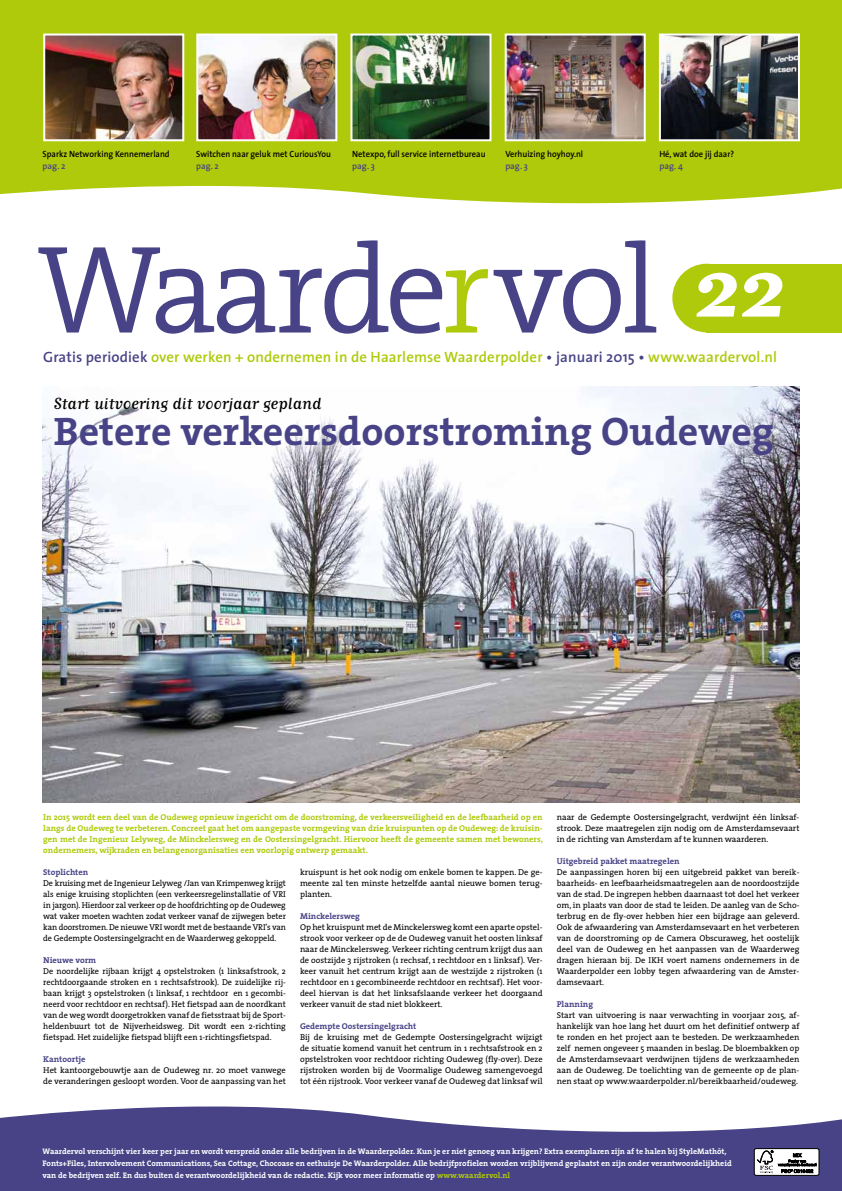
<style>
.page{position:relative;width:842px;height:1191px;background:#fff}
.page>*{position:absolute;margin:0;border:0;box-sizing:border-box;transform-origin:0 0}
.t1{font:300 126px "The Serif";letter-spacing:-.04em;color:#474386}
.t2{font:700 40px "The Serif";color:#474386}
.t3{font:19px "Matrix Script";color:#000}
.t4{font:600 15px "The Sans";letter-spacing:.01em;color:#afca0b}
.t5{font:600 9px "The Sans";color:#000;scale:.95 1}
.t6{font:600 9px "The Sans";color:#000;scale:.94 1}
.t7{font:600 9px "The Sans";color:#474386}
.t8{font:8.5px/11px "The Serif";color:#000;text-align:justify}
.t9{font:700 8.5px/11px "The Serif";color:#afca0b;text-align:justify}
.t10{font:700 8.5px "The Serif";color:#474386}
.t11{font:700 8px/12px "The Serif";color:#fff}
.s1{font-size:125px;color:#afca0b}
.s2{font-family:"Matrix Script";font-weight:700;font-size:99px;color:#fff}
.s3{color:#474386}
.s4{color:#afca0b}
</style>
<div class="page">
<svg style="left:0;top:1106px;width:842px;height:85px;fill:#474386"></svg>
<div style="left:0;top:0;width:842px;height:262px;background:#afca0b"></div>
<svg style="left:0;top:186px;width:842px;height:214px"></svg>
<img style="left:199px;top:37px;width:135px;height:101px">
<div style="left:196px;top:34px;width:141px;height:107px;border:2px solid #fff"></div>
<img style="left:353px;top:37px;width:135px;height:101px">
<div style="left:350px;top:34px;width:141px;height:107px;border:2px solid #fff"></div>
<img style="left:46px;top:37px;width:135px;height:101px">
<div style="left:43px;top:34px;width:141px;height:107px;border:2px solid #fff"></div>
<img style="left:508px;top:37px;width:135px;height:101px">
<div style="left:505px;top:34px;width:141px;height:107px;border:2px solid #fff"></div>
<img style="left:662px;top:37px;width:135px;height:101px">
<div style="left:659px;top:34px;width:141px;height:107px;border:2px solid #fff"></div>
<div style="left:672px;top:264px;width:69px;height:68px;background:#afca0b;border-radius:50%"></div>
<div style="left:707px;top:264px;width:135px;height:68px;background:#afca0b"></div>
<div style="left:754px;top:1148px;width:65px;height:27px;background:#fff;border-radius:2px"></div>
<div style="left:754px;top:1148px;width:65px;height:27px;border:1px solid #000;border-radius:2px"></div>
<svg style="left:757px;top:1150px;width:59px;height:23px"></svg>
<img style="left:43px;top:386px;width:756px;height:416px">
<div style="left:29px;top:372px;width:769px;height:108px;background:#fff;opacity:.75"></div>
<p class="t5" style="left:43px;top:146px;width:135px">Sparkz Networking Kennemerland</p>
<p class="t7" style="left:43px;top:158px;width:25px">pag. 2</p>
<p class="t6" style="left:196px;top:146px;width:145px">Switchen naar geluk met CuriousYou</p>
<p class="t7" style="left:196px;top:158px;width:24px">pag. 2</p>
<p class="t5" style="left:352px;top:146px;width:142px">Netexpo, full service internetbureau</p>
<p class="t7" style="left:352px;top:158px;width:24px">pag. 3</p>
<p class="t5" style="left:505px;top:146px;width:83px">Verhuizing hoyhoy.nl</p>
<p class="t7" style="left:505px;top:158px;width:24px">pag. 3</p>
<p class="t5" style="left:659px;top:146px;width:80px">Hé, wat doe jij daar?</p>
<p class="t7" style="left:659px;top:158px;width:25px">pag. 4</p>
<h1 class="t1" style="left:38px;top:185px;width:751px">Waarde<span class="s1">r</span>vol <span class="s2">22</span></h1>
<h3 class="t4" style="left:43px;top:344px;width:735px"><span class="s3">Gratis periodiek</span> over werken + ondernemen in de Haarlemse Waarderpolder <span class="s3">• januari 2015 •</span> www.waardervol.nl</h3>
<h3 class="t3" style="left:54px;top:394px;width:269px">Start uitvoering dit voorjaar gepland</h3>
<h2 class="t2" style="left:54px;top:397px;width:722px">Betere verkeersdoorstroming Oudeweg</h2>
<p class="t9" style="left:43px;top:811px;width:501px">In 2015 wordt een deel van de Oudeweg opnieuw ingericht om de doorstroming, de verkeersveiligheid en de leefbaarheid op en langs de Oudeweg te verbeteren. Concreet gaat het om aangepaste vormgeving van drie kruispunten op de Oudeweg: de kruisin&shy;gen met de Ingenieur Lelyweg, de Minckelersweg en de Oostersingelgracht. Hiervoor heeft de gemeente samen met bewoners, ondernemers, wijkraden en belangenorganisaties een voorlopig ontwerp gemaakt.</p>
<p class="t10" style="left:43px;top:865px;width:47px">Stoplichten</p>
<p class="t8" style="left:43px;top:877px;width:244px">De kruising met de Ingenieur Lelyweg /Jan van Krimpenweg krijgt als enige kruising stoplichten (een verkeersregelinstallatie of VRI in jargon). Hierdoor zal verkeer op de hoofdrichting op de Oudeweg wat vaker moeten wachten zodat verkeer vanaf de zijwegen beter kan doorstromen. De nieuwe VRI wordt met de bestaande VRI’s van de Gedempte Oostersingelgracht en de Waarderweg gekoppeld.</p>
<p class="t10" style="left:43px;top:953px;width:54px">Nieuwe vorm</p>
<p class="t8" style="left:43px;top:965px;width:244px">De noordelijke rijbaan krijgt 4 opstelstroken (1 linksafstrook, 2 rechtdoorgaande stroken en 1 rechtsafstrook). De zuidelijke rij&shy;baan krijgt 3 opstelstroken (1 linksaf, 1 rechtdoor en 1 gecombi&shy;neerd voor rechtdoor en rechtsaf). Het fietspad aan de noordkant van de weg wordt doorgetrokken vanaf de fietsstraat bij de Sport&shy;heldenbuurt tot de Nijverheidsweg. Dit wordt een 2-richting fietspad. Het zuidelijke fietspad blijft een 1-richtingsfietspad.</p>
<p class="t10" style="left:43px;top:1052px;width:44px">Kantoortje</p>
<p class="t8" style="left:43px;top:1064px;width:244px">Het kantoorgebouwtje aan de Oudeweg nr. 20 moet vanwege de veranderingen gesloopt worden. Voor de aanpassing van het</p>
<p class="t8" style="left:300px;top:866px;width:244px">kruispunt is het ook nodig om enkele bomen te kappen. De ge&shy;meente zal ten minste hetzelfde aantal nieuwe bomen terug&shy;planten.</p>
<p class="t10" style="left:300px;top:909px;width:61px">Minckelersweg</p>
<p class="t8" style="left:300px;top:921px;width:244px">Op het kruispunt met de Minckelersweg komt een aparte opstel&shy;strook voor verkeer op de de Oudeweg vanuit het oosten linksaf naar de Minckelersweg. Verkeer richting centrum krijgt dus aan de oostzijde 3 rijstroken (1 rechsaf, 1 rechtdoor en 1 linksaf). Ver&shy;keer vanuit het centrum krijgt aan de westzijde 2 rijstroken (1 rechtdoor en 1 gecombineerde rechtdoor en rechtsaf). Het voor&shy;deel hiervan is dat het linksafslaande verkeer het doorgaand verkeer vanuit de stad niet blokkeert.</p>
<p class="t10" style="left:300px;top:1019px;width:118px">Gedempte Oostersingelgracht</p>
<p class="t8" style="left:300px;top:1031px;width:244px">Bij de kruising met de Gedempte Oostersingelgracht wijzigt de situatie komend vanuit het centrum in 1 rechtsafstrook en 2 opstelstroken voor rechtdoor richting Oudeweg (fly-over). Deze rijstroken worden bij de Voormalige Oudeweg samengevoegd tot één rijstrook. Voor verkeer vanaf de Oudeweg dat linksaf wil</p>
<p class="t8" style="left:557px;top:811px;width:244px">naar de Gedempte Oostersingelgracht, verdwijnt één linksaf&shy;strook. Deze maatregelen zijn nodig om de Amsterdamsevaart in de richting van Amsterdam af te kunnen waarderen.</p>
<p class="t10" style="left:557px;top:854px;width:124px">Uitgebreid pakket maatregelen</p>
<p class="t8" style="left:557px;top:866px;width:244px">De aanpassingen horen bij een uitgebreid pakket van bereik&shy;baarheids- en leefbaarheidsmaatregelen aan de noordoostzijde van de stad. De ingrepen hebben daarnaast tot doel het verkeer om, in plaats van door de stad te leiden. De aanleg van de Scho&shy;terbrug en de fly-over hebben hier een bijdrage aan geleverd.<br>Ook de afwaardering van Amsterdamsevaart en het verbeteren van de doorstroming op de Camera Obscuraweg, het oostelijk deel van de Oudeweg en het aanpassen van de Waarderweg dragen hieraan bij. De IKH voert namens ondernemers in de Waarderpolder een lobby tegen afwaardering van de Amster&shy;damsevaart.</p>
<p class="t10" style="left:557px;top:997px;width:38px">Planning</p>
<p class="t8" style="left:557px;top:1009px;width:244px">Start van uitvoering is naar verwachting in voorjaar 2015, af&shy;hankelijk van hoe lang het duurt om het definitief ontwerp af te ronden en het project aan te besteden. De werkzaamheden zelf nemen ongeveer 5 maanden in beslag. De bloembakken op de Amsterdamsevaart verdwijnen tijdens de werkzaamheden aan de Oudeweg. De toelichting van de gemeente op de plan&shy;nen staat op www.waarderpolder.nl/bereikbaarheid/oudeweg.</p>
<p class="t11" style="left:43px;top:1145px;width:691px">Waardervol verschijnt vier keer per jaar en wordt verspreid onder alle bedrijven in de Waarderpolder. Kun je er niet genoeg van krijgen? Extra exemplaren zijn af te halen bij StyleMathôt,<br>Fonts+Files, Intervolvement Communications, Sea Cottage, Chocoase en eethuisje De Waarderpolder. Alle bedrijfprofielen worden vrijblijvend geplaatst en zijn onder verantwoordelijkheid van de bedrijven zelf. En dus buiten de verantwoordelijkheid van de redactie. Kijk voor meer informatie op <span class="s4">www.waardervol.nl</span></p>
</div>
